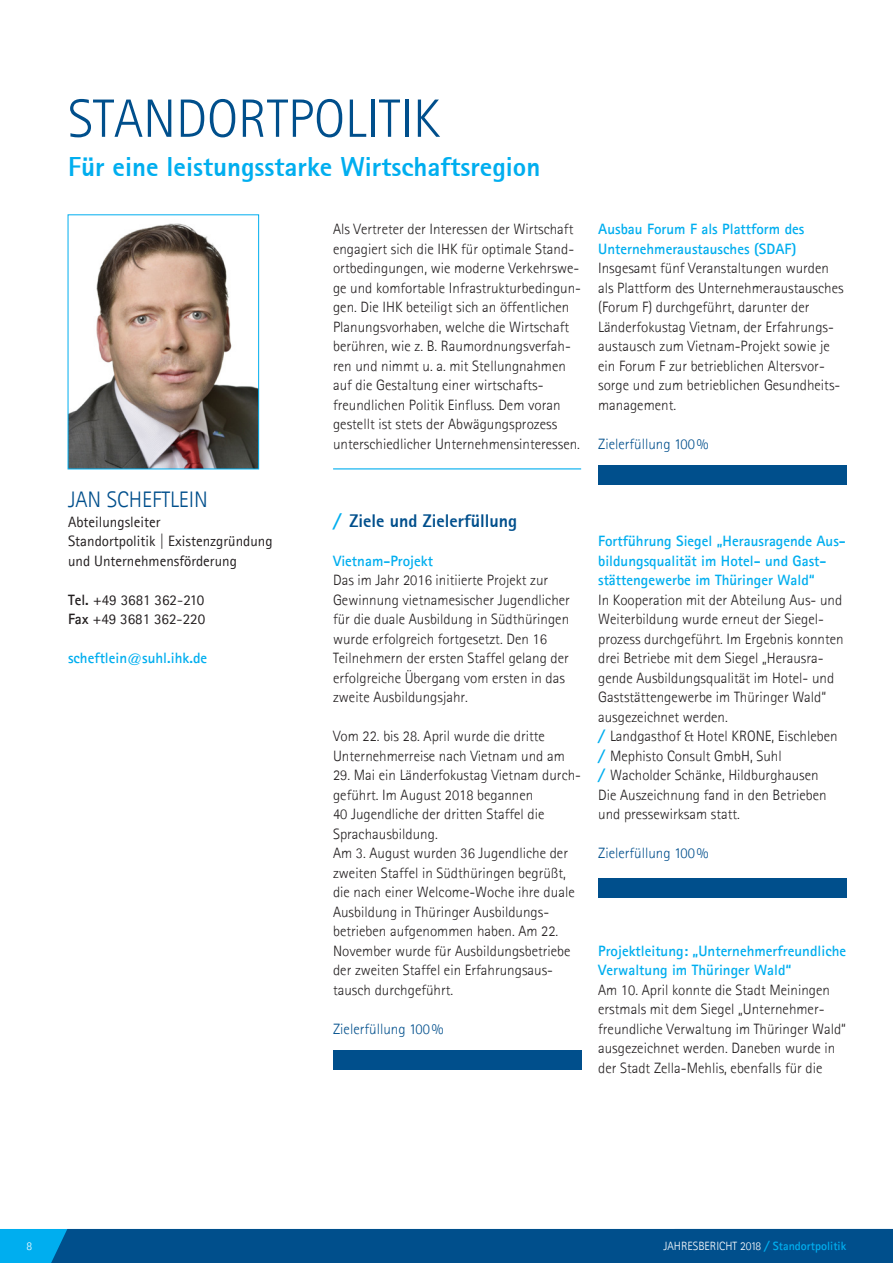
<style>
.page{position:relative;width:893px;height:1263px;background:#fff}
.page>*{position:absolute;margin:0;border:0;box-sizing:border-box;transform-origin:0 0}
.Headlines{font:300 54px "Agfa Rotis Sans Serif";color:#004f8c}
.Sublines{font:800 27px "Agfa Rotis Sans Serif";color:#00aeef}
.t1{font:300 22.5px "Agfa Rotis Sans Serif";color:#004f8c}
.Copy_Text{font:800 18px "Agfa Rotis Sans Serif";color:#004f8c}
.Copy_Text-2{font:300 15px/19.5px "Agfa Rotis Sans Serif";color:#231f20}
.Copy_Text-3{font:700 15px/19.5px "Agfa Rotis Sans Serif";color:#00aeef}
.t2{font:15px/19.5px "Agfa Rotis Sans Serif";color:#231f20}
.Copy_Text-4{font:300 15px "Agfa Rotis Sans Serif";color:#004f8c}
.Copy_Text-5{font:300 12px "Agfa Rotis Sans Serif";color:#fff}
.s1{font-weight:700}
.s2{font-style:italic;color:#00aeef}
.s3{font-weight:700;font-style:italic;color:#00aeef}
.s4{font-weight:700;color:#00aeef}
</style>
<div class="page">
<div style="left:0;top:1229px;width:893px;height:34px;background:#004f8c"></div>
<div style="left:598px;top:465px;width:248px;height:19px;background:#004f8c"></div>
<div style="left:598px;top:878px;width:248px;height:19px;background:#004f8c"></div>
<div style="left:333px;top:1050px;width:248px;height:19px;background:#004f8c"></div>
<hr style="left:333px;top:468px;width:248px;height:1px;background:#00aeef">
<img style="left:70px;top:223px;width:187px;height:244px">
<p class="Headlines" style="left:68px;top:86px;width:374px">STANDORTPOLITIK</p>
<p class="Sublines" style="left:68px;top:149px;width:474px">Für eine leistungsstarke Wirtschaftsregion</p>
<p class="t1" style="left:68px;top:486px;width:141px">JAN SCHEFTLEIN</p>
<p class="t2" style="left:68px;top:512px;width:206px">Abteilungsleiter<br>Standortpolitik | Existenzgründung und Unternehmensförderung</p>
<p class="t2" style="left:68px;top:590px;width:138px"><span class="s1">Tel.</span> +49 3681 362-210</p>
<p class="t2" style="left:68px;top:609px;width:139px"><span class="s1">Fax</span> +49 3681 362-220</p>
<p class="Copy_Text-3" style="left:68px;top:648px;width:141px">scheftlein@suhl.ihk.de</p>
<p class="Copy_Text-2" style="left:333px;top:219px;width:250px">Als Vertreter der Interessen der Wirtschaft engagiert sich die IHK für optimale Stand&shy;ortbedingungen, wie moderne Verkehrswe&shy;ge und komfortable Infrastrukturbedingun&shy;gen. Die IHK beteiligt sich an öffentlichen Planungsvorhaben, welche die Wirtschaft berühren, wie z. B. Raumordnungsverfah&shy;ren und nimmt u. a. mit Stellungnahmen auf die Gestaltung einer wirtschafts&shy;freundlichen Politik Einfluss. Dem voran gestellt ist stets der Abwägungsprozess unterschiedlicher Unternehmensinteressen.</p>
<p class="Copy_Text" style="left:333px;top:509px;width:185px"><span class="s2">/</span> Ziele und Zielerfüllung</p>
<p class="Copy_Text-3" style="left:333px;top:551px;width:101px">Vietnam-Projekt</p>
<p class="Copy_Text-2" style="left:333px;top:570px;width:238px">Das im Jahr 2016 initiierte Projekt zur Gewinnung vietnamesischer Jugendlicher für die duale Ausbildung in Südthüringen wurde erfolgreich fortgesetzt. Den 16<br>Teilnehmern der ersten Staffel gelang der erfolgreiche Übergang vom ersten in das zweite Ausbildungsjahr.</p>
<p class="Copy_Text-2" style="left:333px;top:726px;width:233px">Vom 22. bis 28. April wurde die dritte<br>Unternehmerreise nach Vietnam und am</p>
<p class="Copy_Text-2" style="left:333px;top:765px;width:250px">29. Mai ein Länderfokustag Vietnam durch&shy;geführt. Im August 2018 begannen</p>
<p class="Copy_Text-2" style="left:333px;top:804px;width:213px">40 Jugendliche der dritten Staffel die<br>Sprachausbildung.</p>
<p class="Copy_Text-2" style="left:333px;top:843px;width:243px">Am 3. August wurden 36 Jugendliche der zweiten Staffel in Südthüringen begrüßt, die nach einer Welcome-Woche ihre duale Ausbildung in Thüringer Ausbildungs&shy;betrieben aufgenommen haben. Am 22.<br>November wurde für Ausbildungsbetriebe der zweiten Staffel ein Erfahrungsaus&shy;tausch durchgeführt.</p>
<p class="Copy_Text-4" style="left:333px;top:1020px;width:112px">Zielerfüllung 100%</p>
<p class="Copy_Text-3" style="left:598px;top:219px;width:208px">Ausbau Forum F als Plattform des<br>Unternehmeraustausches (SDAF)</p>
<p class="Copy_Text-2" style="left:598px;top:258px;width:247px">Insgesamt fünf Veranstaltungen wurden als Plattform des Unternehmeraustausches (Forum F) durchgeführt, darunter der Länderfokustag Vietnam, der Erfahrungs&shy;austausch zum Vietnam-Projekt sowie je ein Forum F zur betrieblichen Altersvor&shy;sorge und zum betrieblichen Gesundheits&shy;management.</p>
<p class="Copy_Text-4" style="left:598px;top:435px;width:112px">Zielerfüllung 100%</p>
<p class="Copy_Text-3" style="left:598px;top:531px;width:249px">Fortführung Siegel „Herausragende Aus&shy;bildungsqualität im Hotel- und Gast&shy;stättengewerbe im Thüringer Wald“</p>
<p class="Copy_Text-2" style="left:598px;top:590px;width:247px">In Kooperation mit der Abteilung Aus- und Weiterbildung wurde erneut der Siegel&shy;prozess durchgeführt. Im Ergebnis konnten drei Betriebe mit dem Siegel „Herausra&shy;gende Ausbildungsqualität im Hotel- und Gaststättengewerbe im Thüringer Wald“ ausgezeichnet werden.</p>
<p class="Copy_Text-2" style="left:598px;top:726px;width:241px"><span class="s3">/</span> Landgasthof &amp; Hotel KRONE, Eischleben</p>
<p class="Copy_Text-2" style="left:598px;top:746px;width:185px"><span class="s3">/</span> Mephisto Consult GmbH, Suhl</p>
<p class="Copy_Text-2" style="left:598px;top:765px;width:222px"><span class="s3">/</span> Wacholder Schänke, Hildburghausen</p>
<p class="Copy_Text-2" style="left:598px;top:785px;width:230px">Die Auszeichnung fand in den Betrieben und pressewirksam statt.</p>
<p class="Copy_Text-4" style="left:598px;top:844px;width:112px">Zielerfüllung 100%</p>
<p class="Copy_Text-3" style="left:598px;top:941px;width:250px">Projektleitung: „Unternehmerfreundliche<br>Verwaltung im Thüringer Wald“</p>
<p class="Copy_Text-2" style="left:598px;top:980px;width:249px">Am 10. April konnte die Stadt Meiningen erstmals mit dem Siegel „Unternehmer&shy;freundliche Verwaltung im Thüringer Wald“ ausgezeichnet werden. Daneben wurde in der Stadt Zella-Mehlis, ebenfalls für die</p>
<p class="Copy_Text-5" style="left:27px;top:1239px;width:7px">8</p>
<p class="Copy_Text-5" style="left:663px;top:1239px;width:184px">JAHRESBERICHT 2018 <span class="s3">/</span> <span class="s4">Standortpolitik</span></p>
</div>
